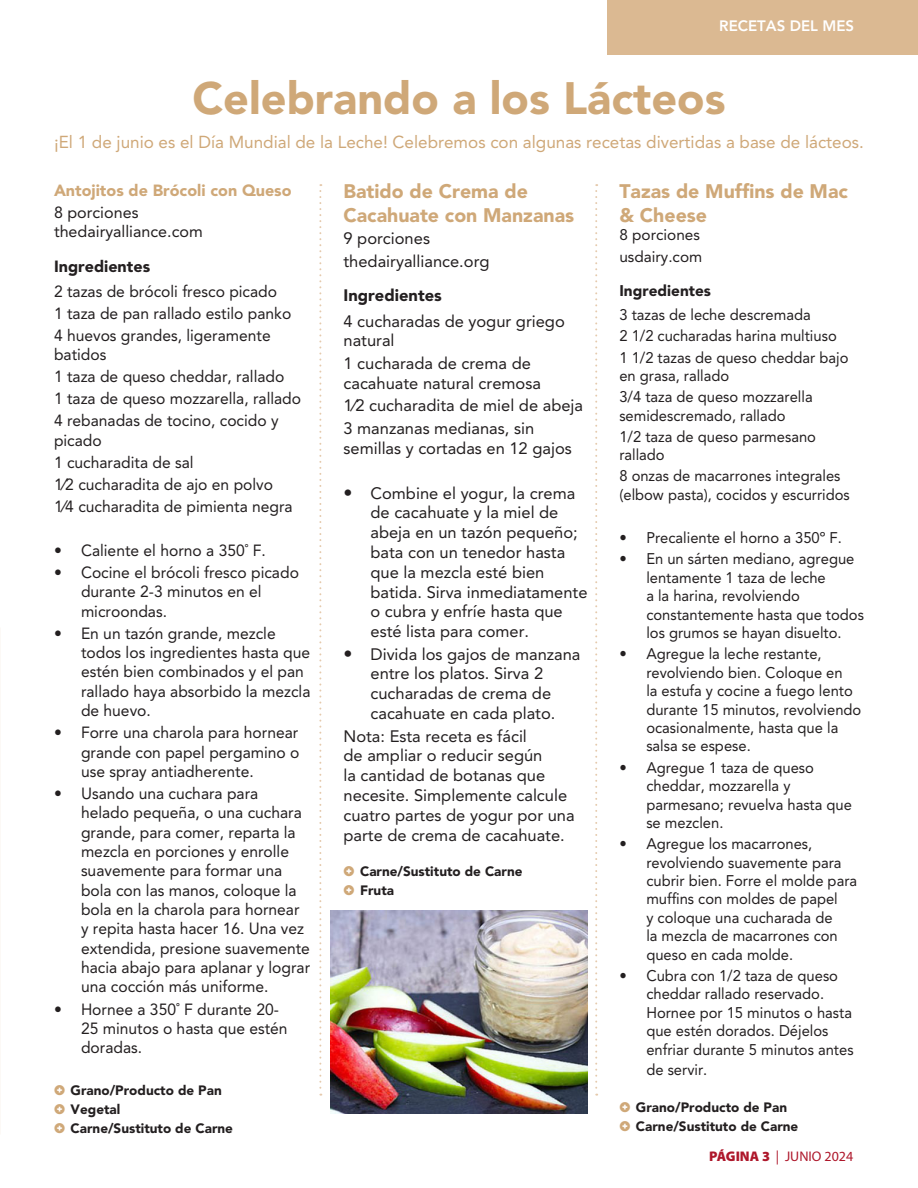
<style>
.page{position:relative;width:918px;height:1188px;background:#fff}
.page>*{position:absolute;margin:0;border:0;box-sizing:border-box;transform-origin:0 0}
.Bullets_-_fully_indented{font:900 45px "Avenir LT Std";color:#cfa878}
.t1{font:900 19.5px/23.4px "Avenir LT Std";color:#cfa878}
.Bullets_-_fully_indented-2{font:17.25px "Avenir LT Std";color:#cfa878}
.t2{font:16.5px/19.8px "Avenir LT Std";color:#231f20}
.t3{font:900 16.5px "Avenir LT Std";color:#231f20}
.t4{font:16.2px/19.4px "Avenir LT Std";color:#231f20}
.t5{font:900 16.2px "Avenir LT Std";color:#cfa878}
.t6{font:900 16.2px "Avenir LT Std";color:#231f20}
.t7{font:15.3px/18.5px "Avenir LT Std";color:#231f20;scale:.96 1}
.t8{font:15.3px "Avenir LT Std";color:#231f20}
.t9{font:900 15.3px "Avenir LT Std";color:#231f20}
.t10{font:800 15px "Avenir LT Std";color:#fff}
.t11{font:13.95px "Myriad Pro";color:#ae172b}
.t12{font:900 13.5px "Avenir LT Std";color:#231f20}
.s1{font-weight:900}
.s2{font-size:18px}
</style>
<div class="page">
<div style="left:608px;top:0;width:310px;height:54px;background:#dbb992"></div>
<svg style="left:319px;top:184px;width:2px;height:912px"></svg>
<svg style="left:595px;top:184px;width:2px;height:912px"></svg>
<img style="left:331px;top:911px;width:256px;height:203px">
<p class="t10" style="left:719px;top:17px;width:136px">RECETAS DEL MES</p>
<p class="Bullets_-_fully_indented" style="left:192px;top:71px;width:535px">Celebrando a los Lácteos</p>
<p class="Bullets_-_fully_indented-2" style="left:54px;top:132px;width:812px">¡El 1 de junio es el Día Mundial de la Leche! Celebremos con algunas recetas divertidas a base de lácteos.</p>
<p class="t5" style="left:54px;top:180px;width:239px">Antojitos de Brócoli con Queso</p>
<p class="t4" style="left:54px;top:203px;width:150px">8 porciones thedairyalliance.com</p>
<p class="t6" style="left:54px;top:256px;width:98px">Ingredientes</p>
<p class="t4" style="left:54px;top:282px;width:225px">2 tazas de brócoli fresco picado</p>
<p class="t4" style="left:54px;top:304px;width:239px">1 taza de pan rallado estilo panko</p>
<p class="t4" style="left:54px;top:326px;width:218px">4 huevos grandes, ligeramente batidos</p>
<p class="t4" style="left:54px;top:367px;width:232px">1 taza de queso cheddar, rallado</p>
<p class="t4" style="left:54px;top:389px;width:249px">1 taza de queso mozzarella, rallado</p>
<p class="t4" style="left:54px;top:411px;width:226px">4 rebanadas de tocino, cocido y picado</p>
<p class="t4" style="left:54px;top:453px;width:141px">1 cucharadita de sal</p>
<p class="t4" style="left:54px;top:475px;width:221px">1⁄2 cucharadita de ajo en polvo</p>
<p class="t4" style="left:54px;top:497px;width:240px">1⁄4 cucharadita de pimienta negra</p>
<p class="t4" style="left:54px;top:541px;width:213px">• Caliente el horno a 350˚ F.</p>
<p class="t4" style="left:81px;top:563px;width:219px;text-indent:-27px">• Cocine el brócoli fresco picado durante 2-3 minutos en el microondas.</p>
<p class="t4" style="left:81px;top:624px;width:231px;text-indent:-27px">• En un tazón grande, mezcle todos los ingredientes hasta que estén bien combinados y el pan rallado haya absorbido la mezcla de huevo.</p>
<p class="t4" style="left:81px;top:723px;width:220px;text-align:justify;text-indent:-27px">• Forre una charola para hornear grande con papel pergamino o use spray antiadherente.</p>
<p class="t4" style="left:81px;top:784px;width:231px;text-indent:-27px">• Usando una cuchara para helado pequeña, o una cuchara grande, para comer, reparta la mezcla en porciones y enrolle suavemente para formar una bola con las manos, coloque la bola en la charola para hornear y repita hasta hacer 16. Una vez extendida, presione suavemente hacia abajo para aplanar y lograr una cocción más uniforme.</p>
<p class="t4" style="left:81px;top:999px;width:208px;text-indent:-27px">• Hornee a 350˚ F durante 20-<br>25 minutos o hasta que estén doradas.</p>
<p class="t12" style="left:71px;top:1082px;width:153px">Grano/Producto de Pan</p>
<p class="t12" style="left:71px;top:1101px;width:51px">Vegetal</p>
<p class="t12" style="left:71px;top:1120px;width:164px">Carne/Sustituto de Carne</p>
<p class="t1" style="left:619px;top:180px;width:230px">Tazas de Muffins de Mac &amp; Cheese</p>
<p class="t8" style="left:619px;top:226px;width:82px">8 porciones</p>
<p class="t8" style="left:619px;top:247px;width:84px">usdairy.com</p>
<p class="t9" style="left:619px;top:282px;width:93px">Ingredientes</p>
<p class="t7" style="left:619px;top:306px;width:201px">3 tazas de leche descremada</p>
<p class="t7" style="left:619px;top:327px;width:228px">2 1/2 cucharadas harina multiuso</p>
<p class="t7" style="left:619px;top:348px;width:240px">1 1/2 tazas de queso cheddar bajo en grasa, rallado</p>
<p class="t7" style="left:619px;top:388px;width:203px">3/4 taza de queso mozzarella semidescremado, rallado</p>
<p class="t7" style="left:619px;top:427px;width:206px">1/2 taza de queso parmesano rallado</p>
<p class="t7" style="left:619px;top:467px;width:242px">8 onzas de macarrones integrales (elbow pasta), cocidos y escurridos</p>
<p class="t7" style="left:619px;top:529px;width:233px">• Precaliente el horno a 350º F.</p>
<p class="t7" style="left:646px;top:550px;width:228px;text-indent:-27px">• En un sárten mediano, agregue lentamente 1 taza de leche<br>a la harina, revolviendo constantemente hasta que todos los grumos se hayan disuelto.</p>
<p class="t7" style="left:646px;top:645px;width:225px;text-indent:-27px">• Agregue la leche restante, revolviendo bien. Coloque en<br>la estufa y cocine a fuego lento durante 15 minutos, revolviendo ocasionalmente, hasta que la salsa se espese.</p>
<p class="t7" style="left:646px;top:758px;width:216px;text-indent:-27px">• Agregue 1 taza de queso cheddar, mozzarella y parmesano; revuelva hasta que se mezclen.</p>
<p class="t7" style="left:646px;top:835px;width:221px;text-indent:-27px">• Agregue los macarrones, revolviendo suavemente para cubrir bien. Forre el molde para muffins con moldes de papel<br>y coloque una cucharada de<br>la mezcla de macarrones con queso en cada molde.</p>
<p class="t7" style="left:646px;top:966px;width:217px;text-indent:-27px">• Cubra con 1/2 taza de queso cheddar rallado reservado.<br>Hornee por 15 minutos o hasta que estén dorados. Déjelos enfriar durante 5 minutos antes de servir.</p>
<p class="t12" style="left:636px;top:1100px;width:153px">Grano/Producto de Pan</p>
<p class="t12" style="left:636px;top:1118px;width:164px">Carne/Sustituto de Carne</p>
<p class="t11" style="left:709px;top:1148px;width:146px"><span class="s1">PÁGINA 3</span> | JUNIO 2024</p>
<p class="t1" style="left:344px;top:180px;width:232px">Batido de Crema de<br>Cacahuate con Manzanas</p>
<p class="t2" style="left:344px;top:229px;width:88px">9 porciones</p>
<p class="t2" style="left:344px;top:251px;width:148px">thedairyalliance.org</p>
<p class="t3" style="left:344px;top:286px;width:100px">Ingredientes</p>
<p class="t2" style="left:344px;top:311px;width:223px">4 cucharadas de yogur griego natural</p>
<p class="t2" style="left:344px;top:353px;width:199px">1 cucharada de crema de cacahuate natural cremosa</p>
<p class="t2" style="left:344px;top:396px;width:241px">1⁄2 cucharadita de miel de abeja</p>
<p class="t2" style="left:344px;top:418px;width:230px">3 manzanas medianas, sin semillas y cortadas en 12 gajos</p>
<p class="t2" style="left:370px;top:483px;width:219px;text-indent:-27px"><span class="s2">•</span> Combine el yogur, la crema de cacahuate y la miel de abeja en un tazón pequeño; bata con un tenedor hasta que la mezcla esté bien batida. Sirva inmediatamente o cubra y enfríe hasta que esté lista para comer.</p>
<p class="t2" style="left:370px;top:644px;width:211px;text-indent:-27px"><span class="s2">•</span> Divida los gajos de manzana entre los platos. Sirva 2 cucharadas de crema de cacahuate en cada plato.</p>
<p class="t2" style="left:344px;top:726px;width:233px">Nota: Esta receta es fácil<br>de ampliar o reducir según<br>la cantidad de botanas que necesite. Simplemente calcule cuatro partes de yogur por una parte de crema de cacahuate.</p>
<p class="t12" style="left:360px;top:863px;width:164px">Carne/Sustituto de Carne</p>
<p class="t12" style="left:360px;top:882px;width:35px">Fruta</p>
</div>
